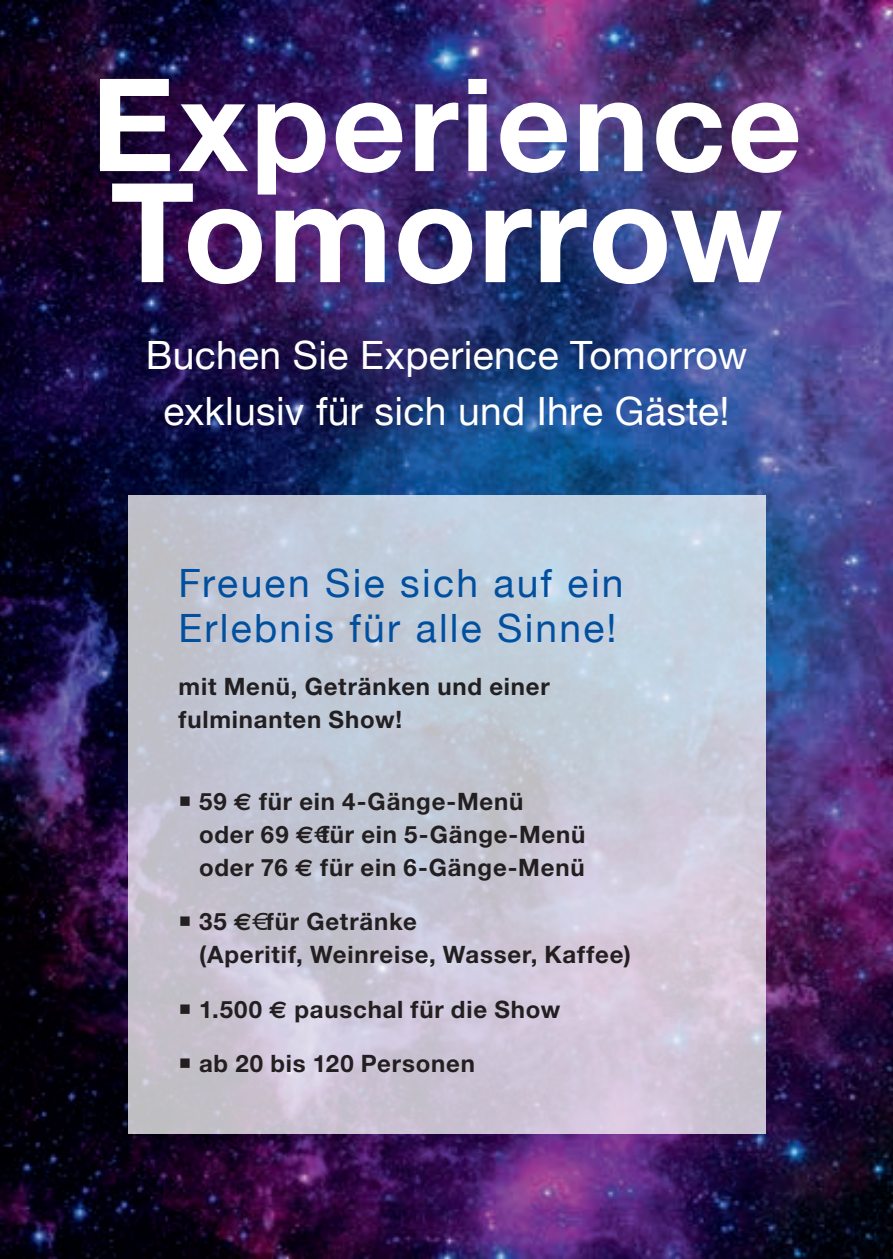
<style>
.page{position:relative;width:893px;height:1259px;background:#fff}
.page>*{position:absolute;margin:0;border:0;box-sizing:border-box;transform-origin:0 0}
.t1{font:700 138px "Helvetica Neue";letter-spacing:.005em;color:#fff}
.t2{font:700 129px "Helvetica Neue";letter-spacing:.02em;color:#fff}
.t3{font:39px/55.8px "Helvetica Neue";letter-spacing:.01em;color:#fff;text-align:center}
.t4{font:39px/45px "Helvetica Neue";letter-spacing:.06em;color:#01509f}
.t5{font:700 24px/33px "Helvetica Neue";letter-spacing:.035em;color:#231f20}
.s1{font-family:"Euro Sans"}
</style>
<div class="page">
<img style="left:0;top:0;width:893px;height:1259px">
<svg style="left:128px;top:495px;width:637px;height:638px;background:#c7c8d7"></svg>
<h2 class="t2" style="left:91px;top:45px;width:712px">Experience</h2>
<h1 class="t1" style="left:110px;top:147px;width:674px">Tomorrow</h1>
<h3 class="t3" style="left:146px;top:329px;width:603px">Buchen Sie Experience Tomorrow exklusiv für sich und Ihre Gäste!</h3>
<h3 class="t4" style="left:179px;top:563px;width:446px">Freuen Sie sich auf ein<br>Erlebnis für alle Sinne!</h3>
<p class="t5" style="left:179px;top:669px;width:373px">mit Menü, Getränken und einer fulminanten Show!</p>
<p class="t5" style="left:199px;top:784px;width:388px;text-indent:-20px">○ 59 <span class="s1">€</span> für ein 4-Gänge-Menü<br>oder 69 <span class="s1">€</span>€für ein 5-Gänge-Menü oder 76 <span class="s1">€</span> für ein 6-Gänge-Menü</p>
<p class="t5" style="left:199px;top:904px;width:433px;text-indent:-20px">○ 35 <span class="s1">€</span>€ für Getränke<br>(Aperitif, Weinreise, Wasser, Kaffee)</p>
<p class="t5" style="left:179px;top:992px;width:383px">○ 1.500 <span class="s1">€</span> pauschal für die Show</p>
<p class="t5" style="left:179px;top:1046px;width:298px">○ ab 20 bis 120 Personen</p>
</div>
